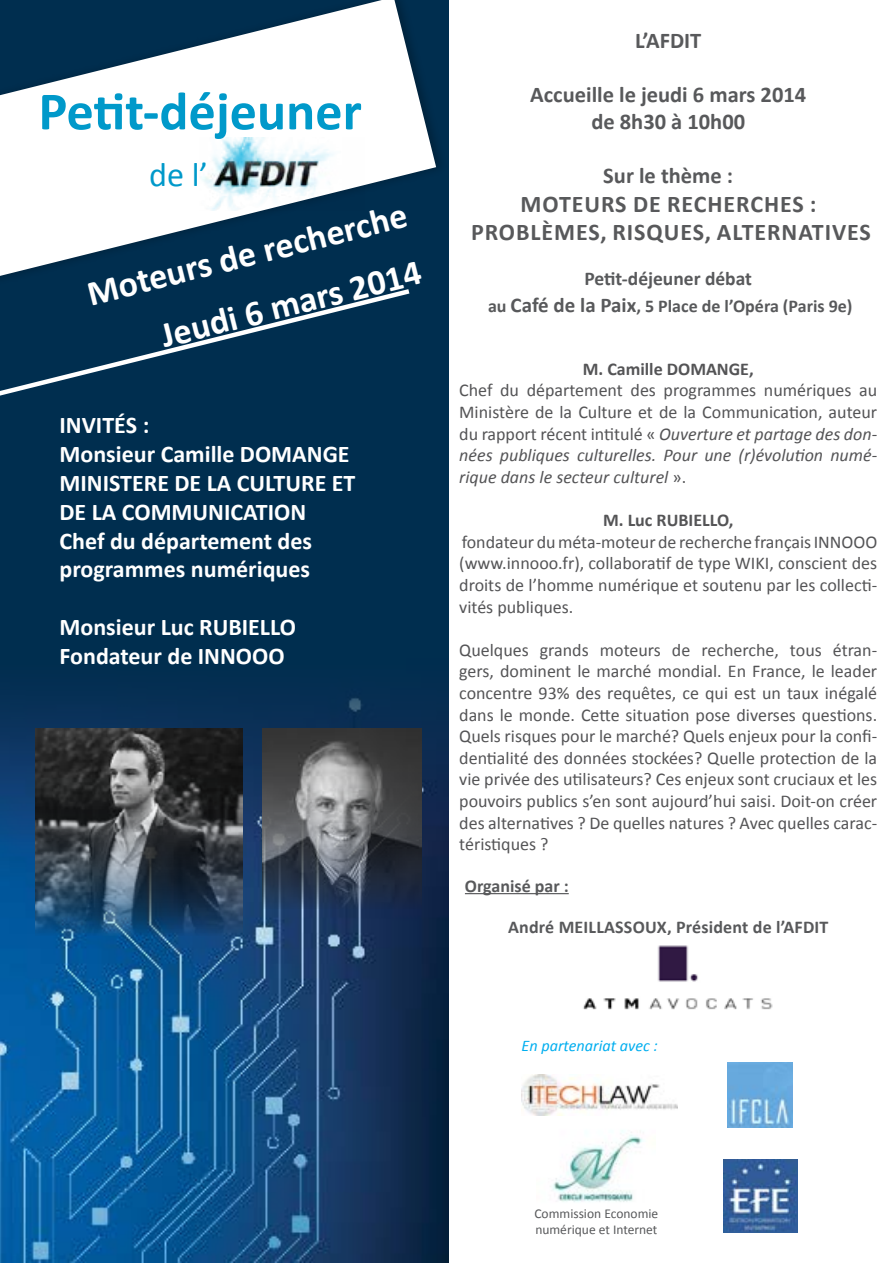
<style>
.page{position:relative;width:893px;height:1263px;background:#fff}
.page>*{position:absolute;margin:0;border:0;box-sizing:border-box;transform-origin:0 0}
.t1{font:700 54.3px "Calibri";color:#0099ca}
.t2{font:700 36px/58.5px "Calibri";color:#fff;text-align:right}
.t3{font:34.2px "Calibri";color:#0099ca}
.t4{font:700 24px/28.8px "Calibri";color:#fff}
.t5{font:700 24px/28.8px "Calibri";letter-spacing:.04em;color:#58595b}
.t6{font:700 22.5px/27px "Calibri";color:#58595b;text-align:center}
.t7{font:700 19.5px "Calibri";color:#58595b}
.t8{font:18px/21.6px "Calibri";color:#545456;text-align:justify}
.t9{font:700 18px "Calibri";color:#58595b}
.t10{font:700 18px "Calibri";color:#545456}
.t11{font:italic 16.2px "Calibri";color:#00aeef}
.t12{font:13.5px/16.2px "Calibri";color:#58595b}
.s1{font-size:21px}
.s2{font-style:italic}
</style>
<div class="page">
<hr style="left:465px;top:893px;width:104px;height:1px;background:#58595b">
<div style="left:0;top:0;width:449px;height:1263px;background:#002e4f"></div>
<img style="left:0;top:697px;width:449px;height:566px">
<svg style="left:0;top:0;width:436px;height:276px;fill:#fff"></svg>
<img style="left:200px;top:137px;width:165px;height:74px">
<svg style="left:0;top:289px;width:409px;height:107px"></svg>
<img style="left:724px;top:1159px;width:73px;height:73px">
<img style="left:537px;top:1115px;width:106px;height:87px">
<img style="left:522px;top:1074px;width:156px;height:41px">
<img style="left:728px;top:1062px;width:65px;height:65px">
<img style="left:583px;top:945px;width:190px;height:65px">
<img style="left:36px;top:729px;width:206px;height:206px">
<img style="left:263px;top:729px;width:159px;height:180px">
<h1 class="t1" style="left:38px;top:77px;width:325px">Petit-déjeuner</h1>
<h3 class="t3" style="left:149px;top:153px;width:61px">de l’</h3>
<h2 class="t2" style="left:81px;top:266px;width:330px;rotate:-14deg">Moteurs de recherche<br>Jeudi 6 mars 2014</h2>
<h3 class="t4" style="left:60px;top:411px;width:297px">INVITÉS :<br>Monsieur Camille DOMANGE<br>MINISTERE DE LA CULTURE ET<br>DE LA COMMUNICATION<br>Chef du département des programmes numériques</h3>
<h3 class="t4" style="left:60px;top:613px;width:238px">Monsieur Luc RUBIELLO<br>Fondateur de INNOOO</h3>
<p class="t6" style="left:635px;top:27px;width:68px">L’AFDIT</p>
<p class="t6" style="left:530px;top:81px;width:277px">Accueille le jeudi 6 mars 2014 de 8h30 à 10h00</p>
<p class="t6" style="left:603px;top:162px;width:131px">Sur le thème :</p>
<h3 class="t5" style="left:471px;top:189px;width:347px;text-indent:49px">MOTEURS DE RECHERCHES :<br>PROBLèMES, ri sques, alternatives</h3>
<p class="t7" style="left:584px;top:266px;width:169px">Petit-déjeuner débat</p>
<p class="t9" style="left:488px;top:295px;width:366px">au <span class="s1">Café de la Paix</span>, 5 Place de l’Opéra (Paris 9e)</p>
<p class="t10" style="left:583px;top:357px;width:172px">M. Camille DOMANGE,</p>
<p class="t8" style="left:459px;top:380px;width:419px">Chef du département des programmes numériques au Ministère de la Culture et de la Communication, auteur du rapport récent intitulé « <span class="s2">Ouverture et partage des don&shy;nées publiques culturelles. Pour une (r)évolution numé&shy;rique dans le secteur culturel</span> ».</p>
<p class="t10" style="left:603px;top:509px;width:132px">M. Luc RUBIELLO,</p>
<p class="t8" style="left:459px;top:531px;width:419px">fondateur du méta-moteur de recherche français INNOOO (www.innooo.fr), collaboratif de type WIKI, conscient des droits de l’homme numérique et soutenu par les collecti&shy;vités publiques.</p>
<p class="t8" style="left:459px;top:639px;width:419px">Quelques grands moteurs de recherche, tous étran&shy;gers, dominent le marché mondial. En France, le leader concentre 93% des requêtes, ce qui est un taux inégalé dans le monde. Cette situation pose diverses questions.<br>Quels risques pour le marché? Quels enjeux pour la confi&shy;dentialité des données stockées? Quelle protection de la vie privée des utilisateurs? Ces enjeux sont cruciaux et les pouvoirs publics s’en sont aujourd’hui saisi. Doit-on créer des alternatives ? De quelles natures ? Avec quelles carac&shy;téristiques ?</p>
<p class="t9" style="left:465px;top:874px;width:105px">Organisé par :</p>
<p class="t9" style="left:508px;top:916px;width:322px">André MEILLASSOUX, Président de l’AFDIT</p>
<p class="t11" style="left:522px;top:1034px;width:138px">En partenariat avec :</p>
<p class="t12" style="left:534px;top:1205px;width:125px">Commission Economie numérique et Internet</p>
</div>
